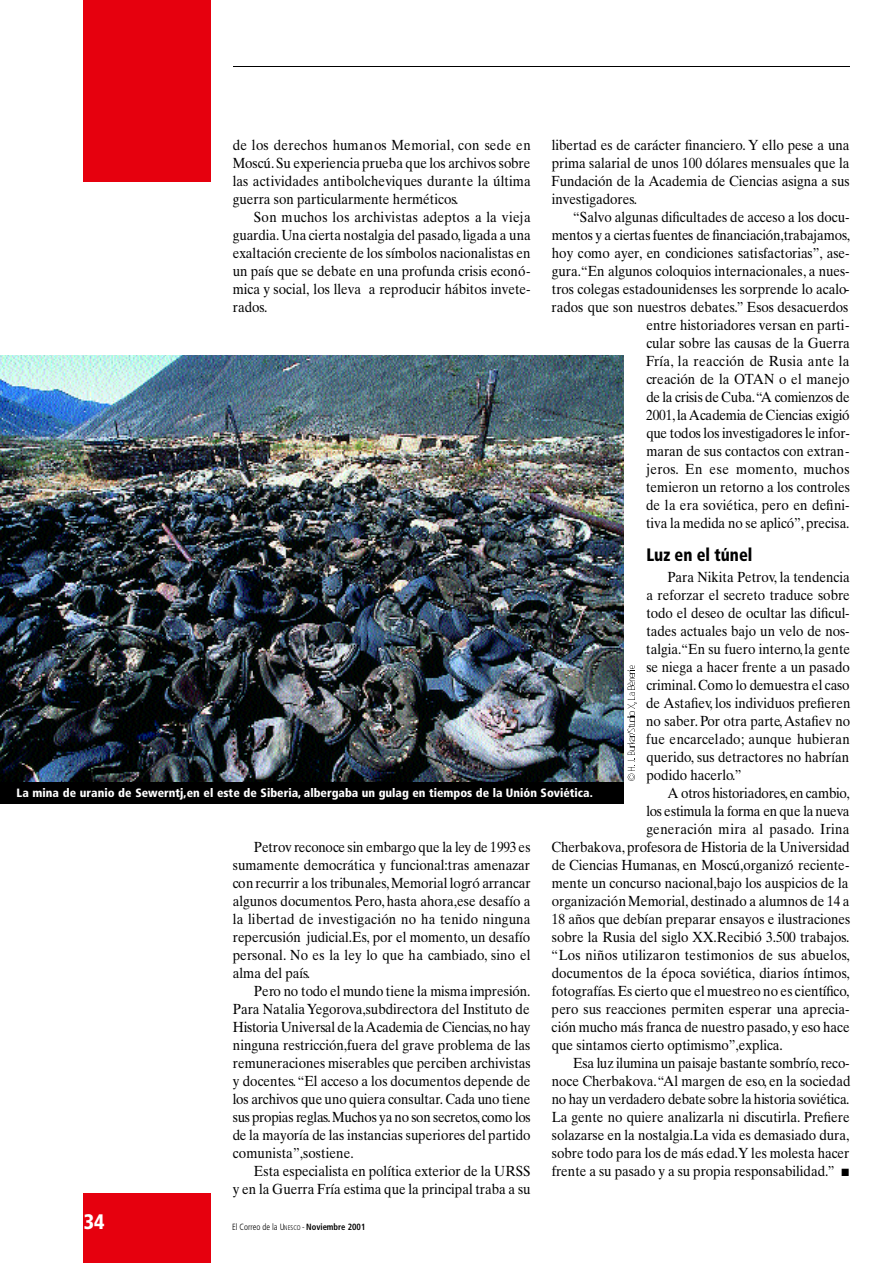
<style>
.page{position:relative;width:893px;height:1263px;background:#fff}
.page>*{position:absolute;margin:0;border:0;box-sizing:border-box;transform-origin:0 0}
.t1{font:900 condensed 21px "Frutiger";color:#fff;scale:.95 1}
.t2{font:900 condensed 18px "Frutiger";color:#000;scale:.91 1}
.t3{font:14.7px/18px "Times Ten";color:#000;text-align:justify;scale:.91 1}
.t4{font:14.7px "Times Ten";letter-spacing:-.02em;color:#000;scale:.91 1}
.t5{font:14.7px "Times Ten";letter-spacing:.025em;color:#000;scale:.91 1}
.t6{font:14.7px "Times Ten";letter-spacing:-.03em;color:#000;scale:.91 1}
.t7{font:14.7px "Times Ten";letter-spacing:.02em;color:#000;scale:.91 1}
.t8{font:900 condensed 12px "Frutiger";color:#fff}
.t9{font:300 condensed 9px "Frutiger";color:#000;scale:.95 1}
.s1{font-size:6.75px}
.s2{font-weight:700}
</style>
<div class="page">
<img style="left:0;top:356px;width:623px;height:427px">
<div style="left:0;top:783px;width:623px;height:21px;background:#000"></div>
<div style="left:84px;top:0;width:127px;height:182px;background:#e6000e"></div>
<div style="left:84px;top:1194px;width:127px;height:69px;background:#e6000e"></div>
<hr style="left:232px;top:66px;width:617px;height:1px;background:#000">
<svg style="left:627px;top:666px;width:9px;height:115px"></svg>
<p class="t3" style="left:233px;top:137px;width:329px">de los derechos humanos Memorial, con sede en M o s c ú . Su experiencia prueba que los archivos sobre las actividades antibolcheviques durante la última guerra son particularmente herméticos.</p>
<p class="t3" style="left:233px;top:209px;width:329px;text-indent:21px">Son muchos los archivistas adeptos a la vieja g u a r d i a . Una cierta nostalgia del pasado, ligada a una exaltación creciente de los símbolos nacionalistas en un país que se debate en una profunda crisis econó&shy;mica y social, los lleva a reproducir hábitos invete&shy;rados.</p>
<p class="t3" style="left:551px;top:137px;width:329px">libertad es de carácter financiero. Y ello pese a una prima salarial de unos 100 dólares mensuales que la Fundación de la Academia de Ciencias asigna a sus investigadores.</p>
<p class="t3" style="left:551px;top:209px;width:329px;text-align:right">“Salvo algunas dificultades de acceso a los docu&shy;mentos y a ciertas fuentes de fin a n c i a c i ó n ,t r a b a j a m o s, hoy como ayer, en condiciones satisfactorias”, a s e&shy;gura.“En algunos coloquios internacionales, a nues&shy;tros colegas estadounidenses les sorprende lo acalo&shy;rados que son nuestros debates.” Esos desacuerdos entre historiadores versan en parti-<br>cular sobre las causas de la Guerra<br>Fr í a , la reacción de Rusia ante la<br>creación de la OTAN o el manejo<br>de la crisis de Cuba.“A comienzos de<br>2 0 0 1 , la Academia de Ciencias exigió<br>que todos los investigadores le infor-<br>maran de sus contactos con extran-<br>j e r o s. En ese momento, m u c h o s<br>temieron un retorno a los controles<br>de la era soviética, pero en defin i-<br>tiva la medida no se aplicó”,p r e c i s a .</p>
<p class="t2" style="left:646px;top:547px;width:118px">Luz en el túnel</p>
<p class="t3" style="left:646px;top:569px;width:226px;text-indent:21px">Para Nikita Petrov, la tendencia a reforzar el secreto traduce sobre todo el deseo de ocultar las dificul&shy;tades actuales bajo un velo de nos&shy;talgia.“En su fuero interno,la gente se niega a hacer frente a un pasado c r i m i n a l . Como lo demuestra el caso de Astafiev, los individuos prefieren no saber. Por otra parte,Astafiev no fue encarcelado; aunque hubieran querido, sus detractores no habrían podido hacerlo.”</p>
<p class="t3" style="left:667px;top:785px;width:202px">A otros historiadores, en cambio,</p>
<p class="t6" style="left:646px;top:805px;width:225px">los estimula la forma en que la nueva</p>
<p class="t7" style="left:646px;top:823px;width:225px">generación mira al pasado. I r i n a</p>
<p class="t3" style="left:551px;top:839px;width:329px">C h e r b a k o v a , profesora de Historia de la Universidad</p>
<p class="t3" style="left:552px;top:857px;width:329px">de Ciencias Humanas, en Moscú,organizó reciente-</p>
<p class="t3" style="left:552px;top:875px;width:327px">mente un concurso nacional,bajo los auspicios de la</p>
<p class="t3" style="left:552px;top:893px;width:328px">organización Memorial, destinado a alumnos de 14 a</p>
<p class="t3" style="left:551px;top:911px;width:329px">18 años que debían preparar ensayos e ilustraciones</p>
<p class="t3" style="left:552px;top:929px;width:329px">sobre la Rusia del siglo XX.Recibió 3.500 trabajos.</p>
<p class="t5" style="left:551px;top:949px;width:329px">“Los niños utilizaron testimonios de sus abuelos,</p>
<p class="t3" style="left:551px;top:965px;width:329px">documentos de la época soviética, diarios íntimos,</p>
<p class="t3" style="left:552px;top:983px;width:329px">f o t o g r a f í a s. Es cierto que el muestreo no es científic o,</p>
<p class="t3" style="left:551px;top:1001px;width:329px">pero sus reacciones permiten esperar una aprecia-</p>
<p class="t3" style="left:551px;top:1019px;width:329px">ción mucho más franca de nuestro pasado, y eso hace</p>
<p class="t3" style="left:551px;top:1037px;width:255px">que sintamos cierto optimismo”,explica.</p>
<p class="t3" style="left:573px;top:1055px;width:305px">Esa luz ilumina un paisaje bastante sombrío,r e c o-</p>
<p class="t3" style="left:552px;top:1073px;width:329px">noce Cherbakova.“Al margen de eso, en la sociedad</p>
<p class="t4" style="left:552px;top:1093px;width:328px">no hay un verdadero debate sobre la historia soviética.</p>
<p class="t3" style="left:552px;top:1109px;width:329px">La gente no quiere analizarla ni discutirla. Prefiere</p>
<p class="t3" style="left:552px;top:1127px;width:328px">solazarse en la nostalgia.La vida es demasiado dura,</p>
<p class="t3" style="left:552px;top:1145px;width:328px">sobre todo para los de más edad.Y les molesta hacer</p>
<p class="t3" style="left:551px;top:1163px;width:328px">frente a su pasado y a su propia responsabilidad.” ■</p>
<p class="t8" style="left:17px;top:788px;width:577px">La mina de uranio de Sewerntj,en el este de Siberia, albergaba un gulag en tiempos de la Unión Soviética.</p>
<p class="t3" style="left:233px;top:839px;width:329px;text-indent:21px">Petrov reconoce sin embargo que la ley de 1993 es sumamente democrática y funcional:tras amenazar con recurrir a los tribunales, Memorial logró arrancar algunos documentos.Pero, hasta ahora,ese desafío a la libertad de investigación no ha tenido ninguna repercusión judicial.Es, por el momento, un desafío p e r s o n a l . No es la ley lo que ha cambiado, sino el alma del país.</p>
<p class="t3" style="left:233px;top:983px;width:329px;text-indent:21px">Pero no todo el mundo tiene la misma impresión.<br>Para Natalia Yegorova,subdirectora del Instituto de Historia Universal de la Academia de Ciencias,no hay ninguna restricción,fuera del grave problema de las remuneraciones miserables que perciben archivistas y docentes.“El acceso a los documentos depende de los archivos que uno quiera consultar. Cada uno tiene sus propias reglas.Muchos ya no son secretos,como los de la mayoría de las instancias superiores del partido comunista”,sostiene.</p>
<p class="t3" style="left:233px;top:1163px;width:329px;text-align:right">Esta especialista en política exterior de la URSS<br>y en la Guerra Fría estima que la principal traba a su</p>
<h1 class="t1" style="left:84px;top:1214px;width:23px">34</h1>
<p class="t9" style="left:232px;top:1223px;width:142px">El Correo de la U<span class="s1">NESCO</span> - <span class="s2">Noviembre 2001</span></p>
</div>
